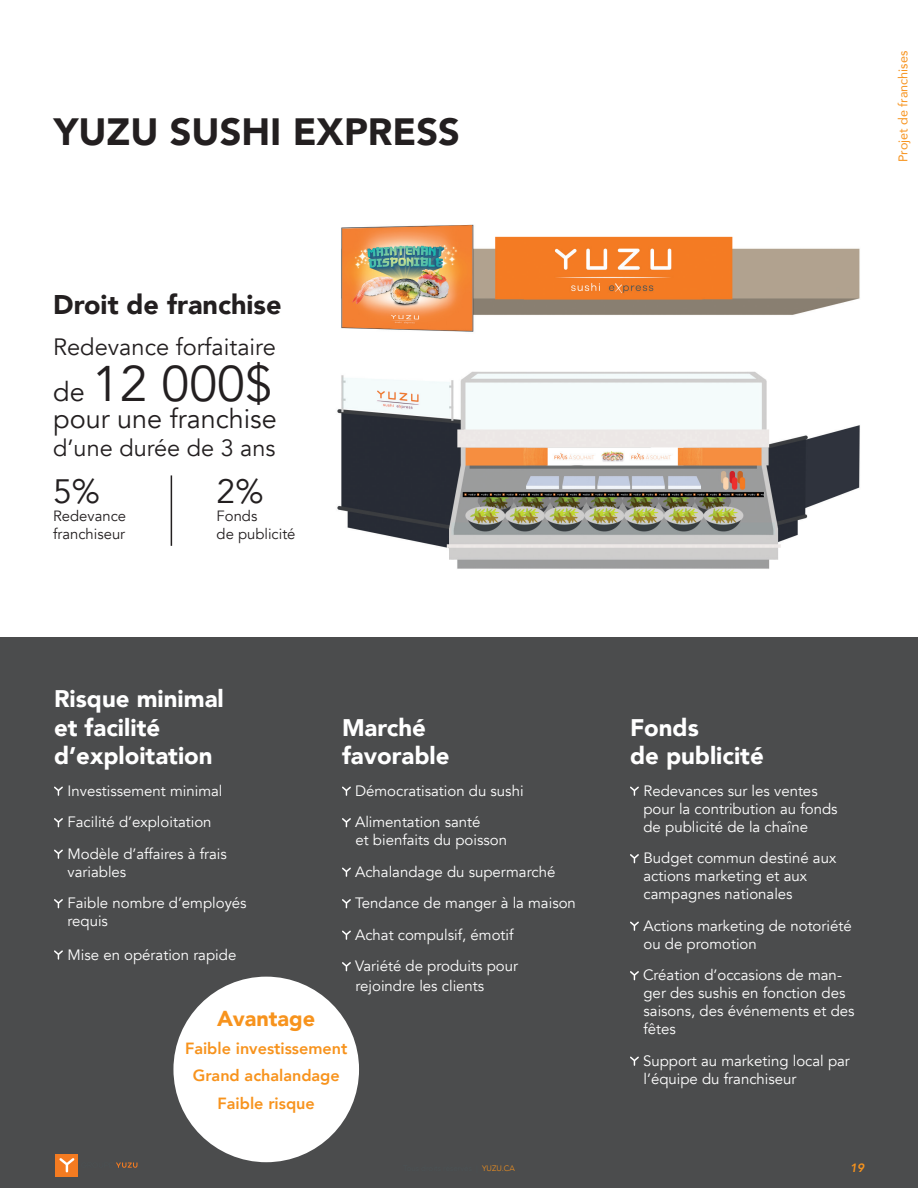
<style>
.page{position:relative;width:918px;height:1188px;background:#fff}
.page>*{position:absolute;margin:0;border:0;box-sizing:border-box;transform-origin:0 0}
.Texte_Courant{font:49.95px "Avenir";color:#231f20}
._02-Titre{font:900 37.95px "Avenir";color:#231f20}
.Texte_Courant-2{font:33.75px "Avenir";color:#231f20}
.Texte_Courant-3{font:900 27px "Avenir";color:#231f20}
.Texte_Courant-4{font:27px "Avenir";color:#231f20}
.Texte_Courant-5{font:900 24px/28.8px "Avenir";color:#fff}
.Texte_Courant-6{font:23.7px "Avenir";color:#231f20}
.Texte_Courant-7{font:23.55px "Avenir";color:#231f20}
.Texte_Courant-8{font:900 21.6px "Avenir";color:#f7931d}
.Texte_Courant-9{font:800 16.2px "Avenir";color:#f7931d}
.Texte_Courant-10{font:15px/18px "Avenir";color:#fff}
.Texte_Courant-11{font:14.85px/17.9px "Avenir";color:#231f20}
.t1{font:12.6px "Avenir";color:#f7931d}
.t2{font:italic 800 12px "Avenir";color:#f7931d}
.s1{font-size:27px}
</style>
<div class="page">
<div style="left:0;top:637px;width:918px;height:551px;background:#4b4c4d"></div>
<img style="left:337px;top:371px;width:523px;height:198px">
<img style="left:341px;top:224px;width:519px;height:108px">
<svg style="left:54px;top:786px;width:9px;height:10px"></svg>
<svg style="left:54px;top:818px;width:9px;height:9px"></svg>
<svg style="left:54px;top:849px;width:9px;height:10px"></svg>
<svg style="left:54px;top:899px;width:9px;height:9px"></svg>
<svg style="left:54px;top:950px;width:9px;height:10px"></svg>
<svg style="left:342px;top:786px;width:9px;height:10px"></svg>
<svg style="left:342px;top:818px;width:9px;height:9px"></svg>
<svg style="left:342px;top:867px;width:9px;height:10px"></svg>
<svg style="left:342px;top:899px;width:9px;height:9px"></svg>
<svg style="left:342px;top:930px;width:9px;height:10px"></svg>
<svg style="left:342px;top:962px;width:9px;height:9px"></svg>
<svg style="left:630px;top:786px;width:9px;height:10px"></svg>
<svg style="left:630px;top:854px;width:9px;height:9px"></svg>
<svg style="left:630px;top:921px;width:9px;height:10px"></svg>
<svg style="left:630px;top:971px;width:9px;height:9px"></svg>
<svg style="left:630px;top:1056px;width:9px;height:10px"></svg>
<hr style="left:171px;top:475px;width:1px;height:71px;background:#231f20">
<div style="left:173px;top:977px;width:186px;height:185px;background:#fff;border-radius:50%"></div>
<svg style="left:116px;top:1162px;width:21px;height:6px"></svg>
<div style="left:55px;top:1154px;width:23px;height:22px;background:#f47b21"></div>
<svg style="left:59px;top:1158px;width:16px;height:14px"></svg>
<p class="_02-Titre" style="left:54px;top:99px;width:408px">YUZU SUSHI EXPRESS</p>
<p class="Texte_Courant-3" style="left:53px;top:282px;width:230px">Droit de franchise</p>
<p class="Texte_Courant-6" style="left:53px;top:333px;width:224px">Redevance forfaitaire</p>
<p class="Texte_Courant" style="left:53px;top:354px;width:221px"><span class="s1">de</span> 12 000$</p>
<p class="Texte_Courant-4" style="left:53px;top:402px;width:225px">pour une franchise</p>
<p class="Texte_Courant-7" style="left:53px;top:434px;width:224px">d’une durée de 3 ans</p>
<p class="Texte_Courant-2" style="left:53px;top:472px;width:48px">5%</p>
<p class="Texte_Courant-11" style="left:53px;top:507px;width:74px">Redevance franchiseur</p>
<p class="Texte_Courant-2" style="left:217px;top:472px;width:48px">2%</p>
<p class="Texte_Courant-11" style="left:217px;top:507px;width:80px">Fonds<br>de publicité</p>
<p class="t1" style="left:893px;top:162px;width:113px;rotate:-90deg">Projet de franchises</p>
<p class="Texte_Courant-5" style="left:54px;top:683px;width:171px">Risque minimal et facilité d’exploitation</p>
<p class="Texte_Courant-10" style="left:68px;top:782px;width:157px">Investissement minimal</p>
<p class="Texte_Courant-10" style="left:68px;top:813px;width:146px">Facilité d’exploitation</p>
<p class="Texte_Courant-10" style="left:68px;top:845px;width:161px">Modèle d’affaires à frais variables</p>
<p class="Texte_Courant-10" style="left:68px;top:894px;width:181px">Faible nombre d’employés requis</p>
<p class="Texte_Courant-10" style="left:68px;top:946px;width:170px">Mise en opération rapide</p>
<p class="Texte_Courant-5" style="left:342px;top:712px;width:109px">Marché favorable</p>
<p class="Texte_Courant-10" style="left:355px;top:782px;width:170px">Démocratisation du sushi</p>
<p class="Texte_Courant-10" style="left:355px;top:813px;width:154px">Alimentation santé<br>et bienfaits du poisson</p>
<p class="Texte_Courant-10" style="left:355px;top:863px;width:202px">Achalandage du supermarché</p>
<p class="Texte_Courant-10" style="left:355px;top:894px;width:222px">Tendance de manger à la maison</p>
<p class="Texte_Courant-10" style="left:355px;top:926px;width:160px">Achat compulsif, émotif</p>
<p class="Texte_Courant-10" style="left:355px;top:957px;width:165px;line-height:19.8px">Variété de produits pour rejoindre les clients</p>
<p class="Texte_Courant-8" style="left:217px;top:1000px;width:100px">Avantage</p>
<p class="Texte_Courant-9" style="left:185px;top:1035px;width:164px">Faible investissement</p>
<p class="Texte_Courant-9" style="left:193px;top:1063px;width:149px">Grand achalandage</p>
<p class="Texte_Courant-9" style="left:218px;top:1091px;width:99px">Faible risque</p>
<p class="Texte_Courant-5" style="left:630px;top:712px;width:135px">Fonds<br>de publicité</p>
<p class="Texte_Courant-10" style="left:644px;top:782px;width:196px">Redevances sur les ventes pour la contribution au fonds de publicité de la chaîne</p>
<p class="Texte_Courant-10" style="left:644px;top:849px;width:194px">Budget commun destiné aux actions marketing et aux campagnes nationales</p>
<p class="Texte_Courant-10" style="left:644px;top:917px;width:210px">Actions marketing de notoriété ou de promotion</p>
<p class="Texte_Courant-10" style="left:643px;top:966px;width:213px">Création d’occasions de man&shy;ger des sushis en fonction des saisons, des événements et des fêtes</p>
<p class="Texte_Courant-10" style="left:643px;top:1052px;width:208px">Support au marketing local par l’équipe du franchiseur</p>
<p class="t2" style="left:850px;top:1161px;width:16px">19</p>
</div>
